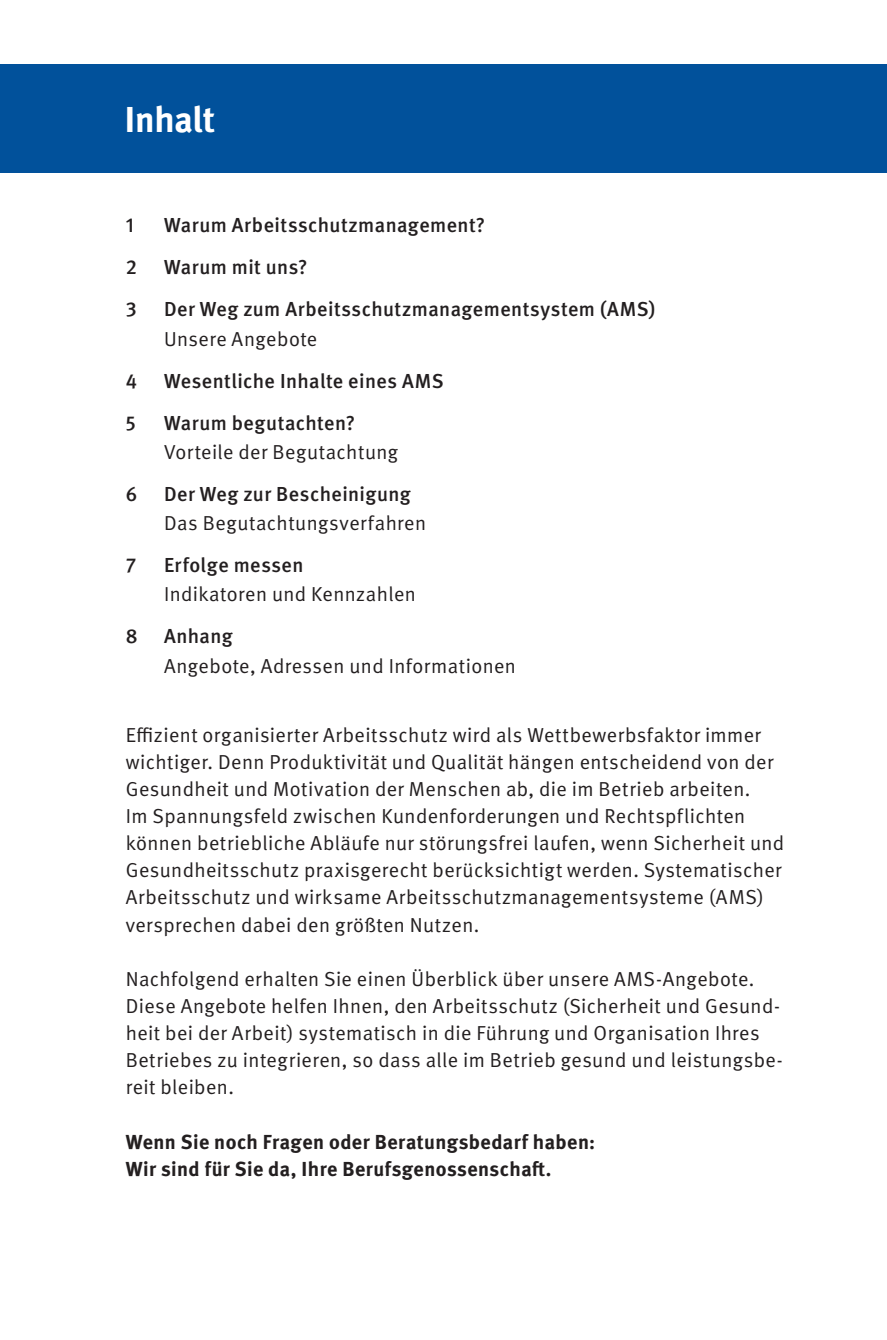
<style>
.page{position:relative;width:887px;height:1340px;background:#fff}
.page>*{position:absolute;margin:0;border:0;box-sizing:border-box;transform-origin:0 0}
.t1{font:700 36px "DGUV Meta";letter-spacing:-.01em;color:#fff}
.t2{font:20.25px/27.2px "DGUV Meta";letter-spacing:.02em;color:#231f20}
.t3{font:500 20.25px "DGUV Meta";letter-spacing:.02em;color:#231f20}
.t4{font:700 20.25px/27.2px "DGUV Meta";letter-spacing:.02em;color:#231f20}
</style>
<div class="page">
<div style="left:0;top:64px;width:887px;height:108px;background:#01519b"></div>
<h1 class="t1" style="left:125px;top:98px;width:91px">Inhalt</h1>
<p class="t3" style="left:126px;top:213px;width:9px">1</p>
<p class="t3" style="left:164px;top:213px;width:323px">Warum Arbeitsschutzmanagement?</p>
<p class="t3" style="left:126px;top:255px;width:13px">2</p>
<p class="t3" style="left:164px;top:255px;width:145px">Warum mit uns?</p>
<p class="t3" style="left:126px;top:297px;width:12px">3</p>
<p class="t3" style="left:164px;top:297px;width:492px">Der Weg zum Arbeitsschutzmanagementsystem (AMS)</p>
<p class="t2" style="left:164px;top:325px;width:155px">Unsere Angebote</p>
<p class="t3" style="left:126px;top:369px;width:13px">4</p>
<p class="t3" style="left:164px;top:369px;width:281px">Wesentliche Inhalte eines AMS</p>
<p class="t3" style="left:126px;top:411px;width:12px">5</p>
<p class="t3" style="left:164px;top:411px;width:193px">Warum begutachten?</p>
<p class="t2" style="left:164px;top:438px;width:235px">Vorteile der Begutachtung</p>
<p class="t3" style="left:126px;top:482px;width:13px">6</p>
<p class="t3" style="left:164px;top:482px;width:248px">Der Weg zur Bescheinigung</p>
<p class="t2" style="left:164px;top:510px;width:263px">Das Begutachtungsverfahren</p>
<p class="t3" style="left:126px;top:553px;width:12px">7</p>
<p class="t3" style="left:164px;top:553px;width:141px">Erfolge messen</p>
<p class="t2" style="left:164px;top:581px;width:253px">Indikatoren und Kennzahlen</p>
<p class="t3" style="left:126px;top:624px;width:13px">8</p>
<p class="t3" style="left:164px;top:624px;width:70px">Anhang</p>
<p class="t2" style="left:164px;top:652px;width:353px">Angebote, Adressen und Informationen</p>
<p class="t2" style="left:126px;top:721px;width:660px">Effizient organisierter Arbeitsschutz wird als Wettbewerbsfaktor immer wichtiger. Denn Produktivität und Qualität hängen entscheidend von der Gesundheit und Motivation der Menschen ab, die im Betrieb arbeiten.<br>Im Spannungsfeld zwischen Kundenforderungen und Rechtspflichten können betriebliche Abläufe nur störungsfrei laufen, wenn Sicherheit und Gesundheitsschutz praxisgerecht berücksichtigt werden. Systematischer Arbeitsschutz und wirksame Arbeitsschutzmanagementsysteme (AMS) versprechen dabei den größten Nutzen.</p>
<p class="t2" style="left:126px;top:965px;width:658px">Nachfolgend erhalten Sie einen Überblick über unsere AMS-Angebote.<br>Diese Angebote helfen Ihnen, den Arbeitsschutz (Sicherheit und Gesund&shy;heit bei der Arbeit) systematisch in die Führung und Organisation Ihres Betriebes zu integrieren, so dass alle im Betrieb gesund und leistungsbe&shy;reit bleiben.</p>
<p class="t4" style="left:126px;top:1128px;width:471px">Wenn Sie noch Fragen oder Beratungsbedarf haben:<br>Wir sind für Sie da, Ihre Berufsgenossenschaft.</p>
</div>
